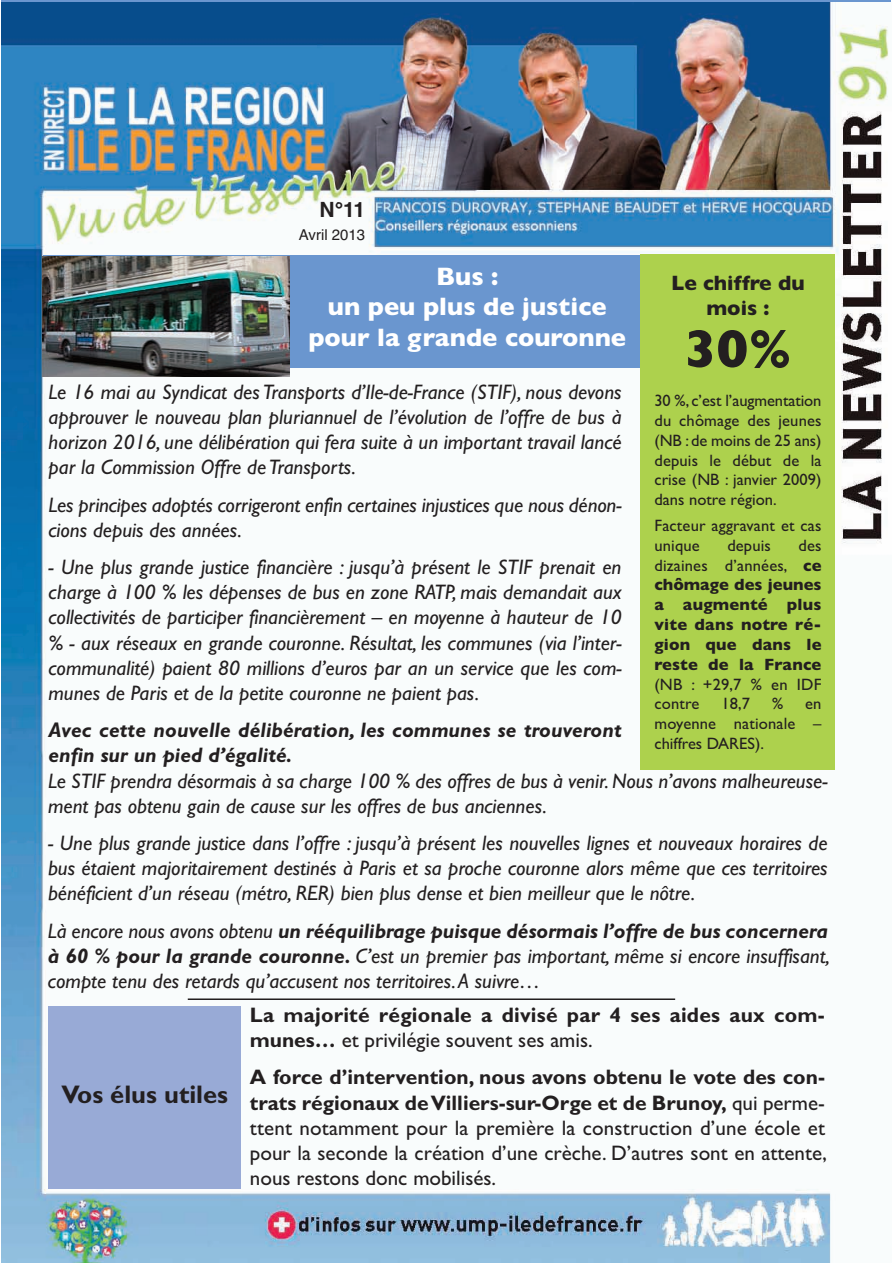
<style>
.page{position:relative;width:893px;height:1263px;background:#fff}
.page>*{position:absolute;margin:0;border:0;box-sizing:border-box;transform-origin:0 0}
.t1{font:700 54px "Gill Sans";color:#231f20}
.t2{font:700 25.5px/30.6px "Gill Sans";color:#fff;text-align:center}
.t3{font:700 25.5px "Gill Sans";color:#231f20}
.t4{font:italic 21px/25.2px "Gill Sans";color:#231f20;text-align:justify}
.t5{font:21px/25.2px "Gill Sans";color:#231f20;text-align:justify}
.t6{font:700 21px/25.2px "Gill Sans";letter-spacing:.01em;color:#231f20}
.t7{font:italic 700 21px/25.2px "Gill Sans";letter-spacing:.005em;color:#231f20}
.t8{font:700 21px/25.2px "Gill Sans";color:#231f20;text-align:center}
.t9{font:700 21px "Helvetica";color:#231f20}
.t10{font:16.5px/19.8px "Gill Sans";letter-spacing:.01em;color:#231f20;text-align:justify}
.t11{font:700 16.5px/19.8px "Gill Sans";letter-spacing:.01em;color:#231f20;text-align:justify}
.t12{font:15px "Helvetica";color:#231f20}
.s1{font-weight:400}
.s2{font-weight:700}
</style>
<div class="page">
<img style="left:2px;top:2px;width:887px;height:1261px">
<div style="left:44px;top:256px;width:607px;height:112px;background:#6a96cf"></div>
<img style="left:43px;top:257px;width:246px;height:119px">
<div style="left:640px;top:254px;width:194px;height:516px;background:#add14d"></div>
<div style="left:49px;top:1006px;width:192px;height:182px;background:#98aad6"></div>
<hr style="left:188px;top:998px;width:487px;height:2px;background:#231f20">
<p class="t9" style="left:320px;top:197px;width:47px">N°11</p>
<p class="t12" style="left:299px;top:226px;width:68px">Avril 2013</p>
<p class="t2" style="left:308px;top:261px;width:319px">Bus :<br>un peu plus de justice pour la grande couronne</p>
<p class="t4" style="left:49px;top:379px;width:575px">Le 16 mai au Syndicat des Transports d’Ile-de-France (STIF), nous devons approuver le nouveau plan pluriannuel de l’évolution de l’offre de bus à horizon 2016, une délibération qui fera suite à un important travail lancé par la Commission Offre de Transports.</p>
<p class="t4" style="left:49px;top:492px;width:574px">Les principes adoptés corrigeront enfin certaines injustices que nous dénon&shy;cions depuis des années.</p>
<p class="t4" style="left:49px;top:554px;width:575px">- Une plus grande justice financière : jusqu’à présent le STIF prenait en charge à 100 % les dépenses de bus en zone RATP, mais demandait aux collectivités de participer financièrement – en moyenne à hauteur de 10 % - aux réseaux en grande couronne. Résultat, les communes (via l’inter&shy;communalité) paient 80 millions d’euros par an un service que les com&shy;munes de Paris et de la petite couronne ne paient pas.</p>
<p class="t7" style="left:49px;top:717px;width:575px">Avec cette nouvelle délibération, les communes se trouveront enfin sur un pied d’égalité.</p>
<p class="t8" style="left:671px;top:270px;width:135px">Le chiffre du mois :</p>
<p class="t1" style="left:684px;top:317px;width:109px">30%</p>
<p class="t10" style="left:654px;top:391px;width:169px">30 %, c’est l’augmentation du chômage des jeunes (NB : de moins de 25 ans) depuis le début de la crise (NB : janvier 2009) dans notre région.</p>
<p class="t10" style="left:654px;top:515px;width:169px">Facteur aggravant et cas unique</p>
<p class="t11" style="left:654px;top:535px;width:169px;text-indent:144px"><span class="s1">des dizaines d’années,</span> ce chômage des jeunes a augmenté plus vite dans notre ré&shy;gion que dans le reste de la France <span class="s1">(NB : +29,7 % en IDF contre</span></p>
<p class="t10" style="left:727px;top:535px;width:45px">depuis</p>
<p class="t10" style="left:721px;top:694px;width:30px">18,7</p>
<p class="t10" style="left:772px;top:694px;width:13px">%</p>
<p class="t10" style="left:654px;top:694px;width:169px;text-indent:151px">en moyenne nationale – chiffres DARES).</p>
<p class="t4" style="left:48px;top:768px;width:781px">Le STIF prendra désormais à sa charge 100 % des offres de bus à venir. Nous n’avons malheureuse&shy;ment pas obtenu gain de cause sur les offres de bus anciennes.</p>
<p class="t4" style="left:48px;top:830px;width:781px">- Une plus grande justice dans l’offre : jusqu’à présent les nouvelles lignes et nouveaux horaires de bus étaient majoritairement destinés à Paris et sa proche couronne alors même que ces territoires bénéficient d’un réseau (métro, RER) bien plus dense et bien meilleur que le nôtre.</p>
<p class="t4" style="left:48px;top:918px;width:783px">Là encore nous avons obtenu <span class="s2">un rééquilibrage puisque désormais l’offre de bus concernera à 60 % pour la grande couronne.</span> C’est un premier pas important, même si encore insuffisant, compte tenu des retards qu’accusent nos territoires. A suivre…</p>
<p class="t3" style="left:61px;top:1079px;width:168px">Vos élus utiles</p>
<p class="t6" style="left:250px;top:1002px;width:577px">La majorité régionale a divisé par 4 ses aides aux com&shy;munes… <span class="s1">et privilégie souvent ses amis.</span></p>
<p class="t5" style="left:250px;top:1064px;width:579px"><span class="s2">A force d’intervention, nous avons obtenu le vote des con&shy;trats régionaux de Villiers-sur-Orge et de Brunoy,</span> qui perme&shy;ttent notamment pour la première la construction d’une école et pour la seconde la création d’une crèche. D’autres sont en attente, nous restons donc mobilisés.</p>
</div>
